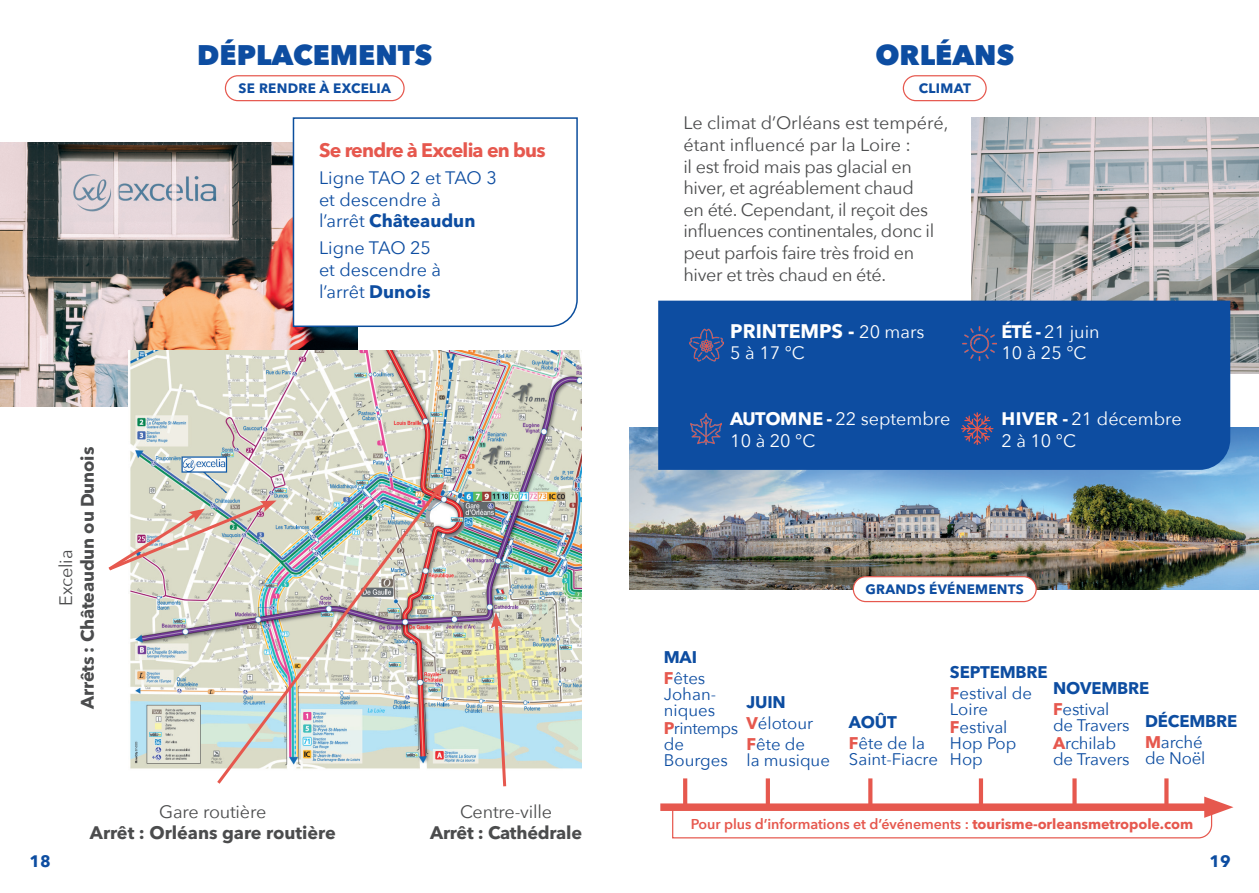
<style>
.page{position:relative;width:1259px;height:893px;background:#fff}
.page>*{position:absolute;margin:0;border:0;box-sizing:border-box;transform-origin:0 0}
.t1{font:800 28.35px "Avenir Next";color:#0d4da1}
.t2{font:700 19.5px "Avenir Next LT Pro";letter-spacing:-.04em;color:#e6584e}
.t3{font:700 19.5px "Avenir Next LT Pro";color:#fff}
.t4{font:18px/21.6px "Avenir Next";letter-spacing:-.02em;color:#4b4c4d}
.t5{font:18px/21.6px "Avenir Next";color:#fff}
.t6{font:700 18px "Avenir Next LT Pro";letter-spacing:-.01em;color:#4b4c4d}
.t7{font:18px/21.6px "Avenir Next";color:#0d4da1}
.t8{font:700 18px "Avenir Next LT Pro";color:#0d4da1}
.t9{font:16.8px/15.8px "Avenir Next";color:#0d4da1}
.t10{font:700 16.8px "Avenir Next LT Pro";letter-spacing:-.01em;color:#0d4da1}
.t11{font:16.8px/15.8px "Avenir Next";letter-spacing:-.025em;color:#0d4da1}
.t12{font:700 16.5px "Avenir Next LT Pro";color:#0d4da1}
.t13{font:600 14.25px "Avenir Next";letter-spacing:-.005em;color:#e6584e}
.t14{font:700 13.5px "Avenir Next LT Pro";letter-spacing:.02em;color:#0d4da1}
.s1{font-family:"Avenir Next";font-weight:400}
.s2{font-family:"Avenir Next LT Pro";font-weight:700}
.s3{font-family:"Avenir Next";font-weight:400;font-size:18px}
.s4{font-family:"Avenir Next LT Pro";font-weight:700;color:#e6584e}
</style>
<div class="page">
<img style="left:971px;top:117px;width:288px;height:257px">
<img style="left:630px;top:428px;width:629px;height:162px">
<div style="left:853px;top:577px;width:183px;height:25px;background:#fff;border-radius:12px"></div>
<div style="left:852px;top:576px;width:184px;height:26px;border:1px solid #e6584e;border-radius:12px"></div>
<div style="left:225px;top:75px;width:180px;height:26px;border:1px solid #e6584e;border-radius:12px"></div>
<div style="left:902px;top:75px;width:84px;height:26px;border:1px solid #e6584e;border-radius:12px"></div>
<img style="left:0;top:142px;width:357px;height:264px">
<svg style="left:292px;top:117px;width:286px;height:211px"></svg>
<img style="left:128px;top:351px;width:453px;height:418px">
<div style="left:658px;top:301px;width:572px;height:169px;background:#0d4da1"></div>
<img style="left:214px;top:486px;width:228px;height:298px">
<svg style="left:430px;top:482px;width:14px;height:16px"></svg>
<svg style="left:491px;top:612px;width:17px;height:175px"></svg>
<svg style="left:108px;top:500px;width:168px;height:73px"></svg>
<img style="left:690px;top:413px;width:31px;height:32px">
<img style="left:690px;top:328px;width:34px;height:33px">
<img style="left:962px;top:327px;width:34px;height:33px">
<svg style="left:961px;top:412px;width:32px;height:33px"></svg>
<svg style="left:671px;top:797px;width:562px;height:42px"></svg>
<svg style="left:868px;top:778px;width:4px;height:27px"></svg>
<hr style="left:979px;top:778px;width:4px;height:27px;background:#e6584e">
<svg style="left:1072px;top:778px;width:4px;height:27px"></svg>
<svg style="left:1164px;top:778px;width:4px;height:27px"></svg>
<hr style="left:766px;top:778px;width:4px;height:27px;background:#e6584e">
<svg style="left:683px;top:778px;width:4px;height:27px"></svg>
<h1 class="t1" style="left:197px;top:37px;width:236px">DÉPLACEMENTS</h1>
<h1 class="t1" style="left:875px;top:37px;width:140px">ORLÉANS</h1>
<p class="t14" style="left:239px;top:80px;width:154px">SE RENDRE À EXCELIA</p>
<p class="t14" style="left:919px;top:80px;width:54px">CLIMAT</p>
<p class="t6" style="left:76px;top:709px;width:263px;rotate:-90deg">Arrêts : Châteaudun ou Dunois</p>
<p class="t4" style="left:54px;top:606px;width:58px;rotate:-90deg">Excelia</p>
<p class="t2" style="left:319px;top:138px;width:228px">Se rendre à Excelia en bus</p>
<p class="t7" style="left:319px;top:166px;width:179px">Ligne TAO 2 et TAO 3 et descendre à</p>
<p class="t8" style="left:319px;top:210px;width:158px"><span class="s1">l’arrêt</span> Châteaudun</p>
<p class="t7" style="left:319px;top:237px;width:124px">Ligne TAO 25 et descendre à l’arrêt <span class="s2">Dunois</span></p>
<p class="t4" style="left:159px;top:800px;width:108px">Gare routière</p>
<p class="t6" style="left:90px;top:822px;width:247px">Arrêt : Orléans gare routière</p>
<p class="t4" style="left:460px;top:800px;width:94px">Centre-ville</p>
<p class="t6" style="left:430px;top:822px;width:154px">Arrêt : Cathédrale</p>
<p class="t4" style="left:683px;top:112px;width:266px">Le climat d’Orléans est tempéré, étant influencé par la Loire :<br>il est froid mais pas glacial en hiver, et agréablement chaud<br>en été. Cependant, il reçoit des influences continentales, donc il peut parfois faire très froid en hiver et très chaud en été.</p>
<p class="t3" style="left:730px;top:319px;width:196px">PRINTEMPS - <span class="s3">20 mars</span></p>
<p class="t5" style="left:730px;top:342px;width:76px">5 à 17 °C</p>
<p class="t5" style="left:730px;top:407px;width:222px"><span class="s2">AUTOMNE -</span> 22 septembre<br>10 à 20 °C</p>
<p class="t5" style="left:1001px;top:320px;width:100px"><span class="s2">ÉTÉ -</span> 21 juin<br>10 à 25 °C</p>
<p class="t5" style="left:1001px;top:407px;width:182px"><span class="s2">HIVER -</span> 21 décembre<br>2 à 10 °C</p>
<p class="t14" style="left:865px;top:581px;width:160px">GRANDS ÉVÉNEMENTS</p>
<p class="t10" style="left:664px;top:647px;width:35px">MAI</p>
<p class="t9" style="left:664px;top:670px;width:54px"><span class="s4">F</span>êtes<br>Johan&shy;niques</p>
<p class="t11" style="left:664px;top:720px;width:76px"><span class="s4">P</span>rintemps de<br>Bourges</p>
<p class="t10" style="left:746px;top:692px;width:41px">JUIN</p>
<p class="t9" style="left:746px;top:712px;width:68px;line-height:21px"><span class="s4">V</span>élotour<br><span class="s4">F</span>ête de</p>
<p class="t9" style="left:746px;top:751px;width:85px">la musique</p>
<p class="t10" style="left:849px;top:712px;width:49px">AOÛT</p>
<p class="t9" style="left:849px;top:735px;width:90px"><span class="s4">F</span>ête de la<br>Saint-Fiacre</p>
<p class="t10" style="left:950px;top:662px;width:99px">SEPTEMBRE</p>
<p class="t9" style="left:950px;top:685px;width:83px"><span class="s4">F</span>estival de<br>Loire</p>
<p class="t9" style="left:950px;top:719px;width:68px"><span class="s4">F</span>estival<br>Hop Pop<br>Hop</p>
<p class="t10" style="left:1053px;top:678px;width:98px">NOVEMBRE</p>
<p class="t9" style="left:1053px;top:700px;width:78px"><span class="s4">F</span>estival de Travers</p>
<p class="t9" style="left:1053px;top:735px;width:78px"><span class="s4">A</span>rchilab de Travers</p>
<p class="t10" style="left:1145px;top:711px;width:94px">DÉCEMBRE</p>
<p class="t9" style="left:1145px;top:734px;width:62px"><span class="s4">M</span>arché de Noël</p>
<p class="t13" style="left:691px;top:811px;width:504px">Pour plus d’informations et d’événements : <span class="s2">tourisme-orleansmetropole.com</span></p>
<p class="t12" style="left:29px;top:851px;width:23px">18</p>
<p class="t12" style="left:1209px;top:851px;width:23px">19</p>
</div>
